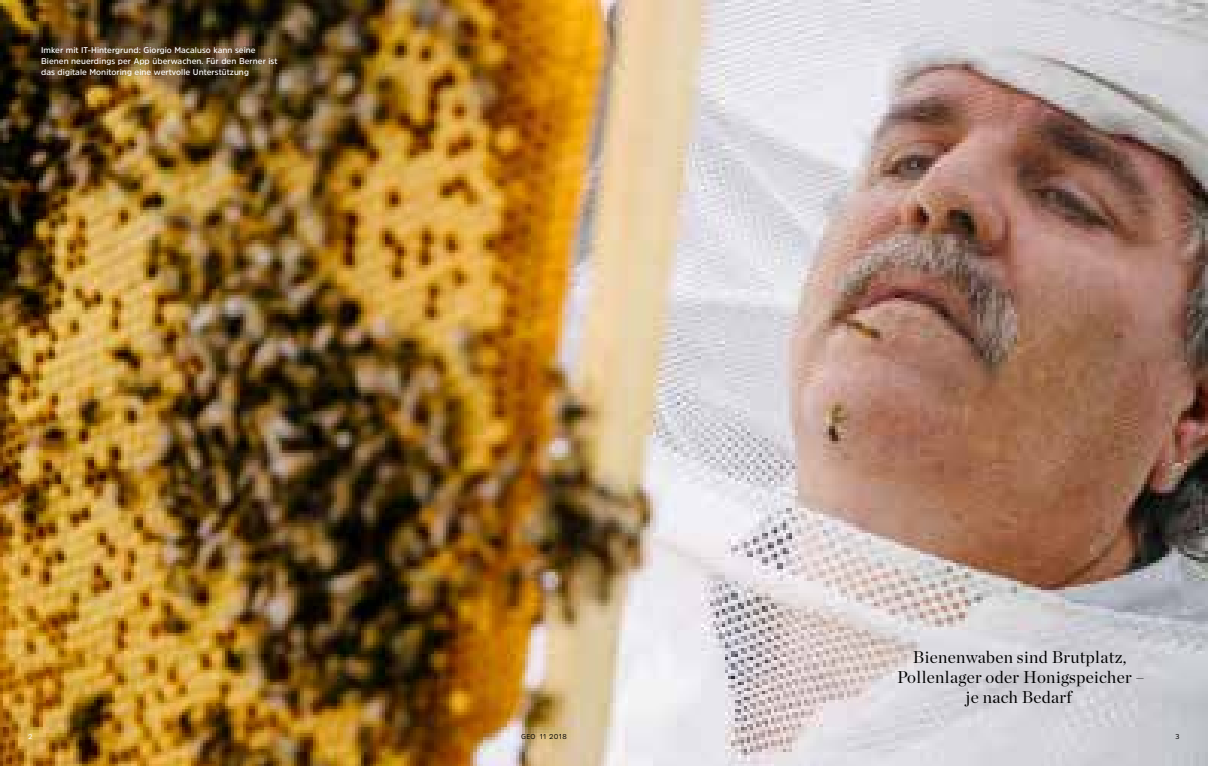
<style>
.page{position:relative;width:1208px;height:766px;background:#fff}
.page>*{position:absolute;margin:0;border:0;box-sizing:border-box;transform-origin:0 0}
.t1{font:17px/20px "Chronicle Display";letter-spacing:.02em;color:#000;text-align:center}
.t2{font:600 8.3px/11px "Amsi Pro";letter-spacing:.005em;color:#fff}
.t3{font:7px "Amsi Pro";letter-spacing:.045em;color:#000}
.t4{font:7px "Amsi Pro";color:#fff}
</style>
<div class="page">
<img style="left:0;top:0;width:1208px;height:765px">
<p class="t2" style="left:41px;top:45px;width:238px">Imker mit IT-Hintergrund: Giorgio Macaluso kann seine<br>Bienen neuerdings per App überwachen. Für den Berner ist das digitale Monitoring eine wertvolle Unterstützung</p>
<h1 class="t1" style="left:897px;top:646px;width:249px">Bienenwaben sind Brutplatz,<br>Pollenlager oder Honigspeicher – je nach Bedarf</h1>
<p class="t4" style="left:28px;top:731px;width:6px">2</p>
<p class="t3" style="left:521px;top:731px;width:47px">GEO 11 2018</p>
<p class="t3" style="left:1175px;top:731px;width:6px">3</p>
</div>
